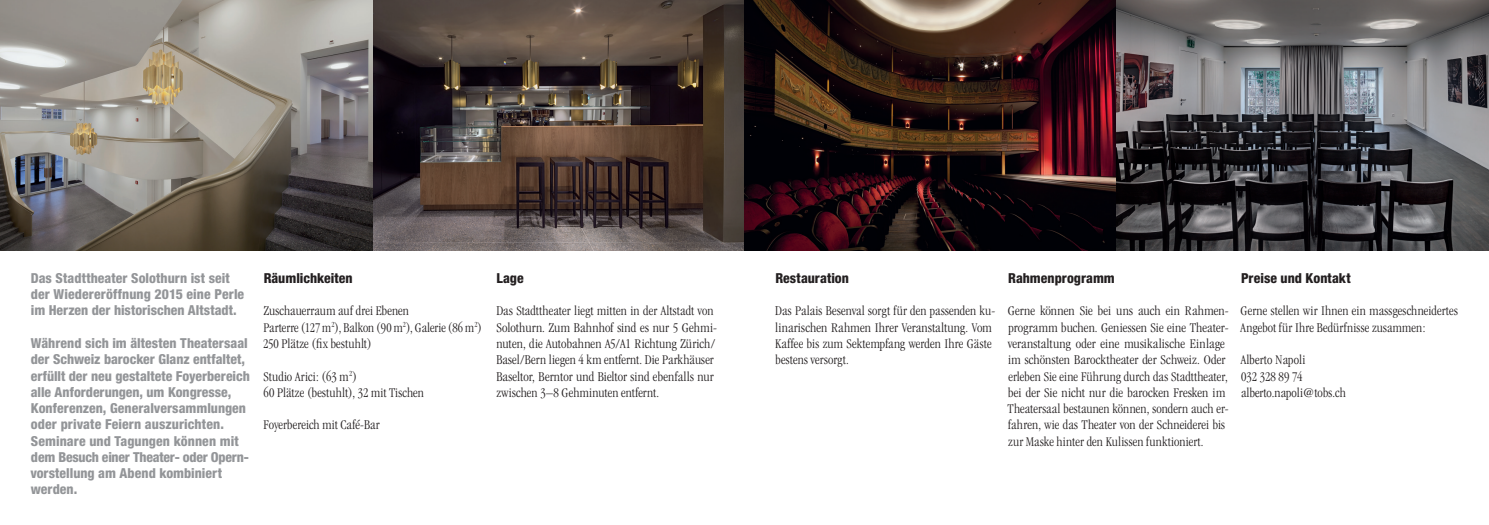
<style>
.page{position:relative;width:1489px;height:525px;background:#fff}
.page>*{position:absolute;margin:0;border:0;box-sizing:border-box;transform-origin:0 0}
._11_13_Garamond{font:300 condensed 13.75px/16.2px "Garamond";letter-spacing:.005em;color:#231f20}
._11_13_Helvetica_87{font:800 condensed 13.75px/16.2px "Helvetica Neue LT Std";color:#939598}
._11_13_Helvetica_87-2{font:800 condensed 13.75px "Helvetica Neue LT Std";color:#231f20}
</style>
<div class="page">
<img style="left:0;top:0;width:1488px;height:250px">
<p class="_11_13_Helvetica_87" style="left:31px;top:269px;width:215px">Das Stadttheater Solothurn ist seit der Wiedereröffnung 2015 eine Perle im Herzen der historischen Altstadt.</p>
<p class="_11_13_Helvetica_87" style="left:31px;top:334px;width:221px">Während sich im ältesten Theatersaal der Schweiz barocker Glanz entfaltet, erfüllt der neu gestaltete Foyerbereich alle Anforderungen, um Kongresse, Konferenzen, Generalversammlungen oder private Feiern auszurichten.<br>Seminare und Tagungen können mit dem Besuch einer Theater- oder Opern&shy;vorstellung am Abend kombiniert werden.</p>
<p class="_11_13_Helvetica_87-2" style="left:264px;top:269px;width:90px">Räumlichkeiten</p>
<p class="_11_13_Garamond" style="left:264px;top:303px;width:147px">Zuschauerraum auf drei Ebenen</p>
<p class="_11_13_Garamond" style="left:263px;top:319px;width:220px">Parterre (127 m<sup>2</sup>), Balkon (90 m<sup>2</sup>), Galerie (86m<sup>2</sup>)</p>
<p class="_11_13_Garamond" style="left:263px;top:335px;width:110px">250 Plätze (fix bestuhlt)</p>
<p class="_11_13_Garamond" style="left:263px;top:368px;width:95px">Studio Arici: (63 m<sup>2</sup>)</p>
<p class="_11_13_Garamond" style="left:263px;top:384px;width:162px">60 Plätze (bestuhlt), 32 mit Tischen</p>
<p class="_11_13_Garamond" style="left:263px;top:416px;width:118px">Foyerbereich mit Café-Bar</p>
<p class="_11_13_Helvetica_87-2" style="left:496px;top:269px;width:29px">Lage</p>
<p class="_11_13_Garamond" style="left:496px;top:303px;width:222px">Das Stadttheater liegt mitten in der Altstadt von Solothurn. Zum Bahnhof sind es nur 5 Gehmi&shy;nuten, die Autobahnen A5/A1 Richtung Zürich/ Basel/Bern liegen 4 km entfernt. Die Parkhäuser Baseltor, Berntor und Bieltor sind ebenfalls nur zwischen 3–8 Gehminuten entfernt.</p>
<p class="_11_13_Helvetica_87-2" style="left:775px;top:269px;width:75px">Restauration</p>
<p class="_11_13_Garamond" style="left:775px;top:303px;width:222px">Das Palais Besenval sorgt für den passenden ku&shy;linarischen Rahmen Ihrer Veranstaltung. Vom Kaffee bis zum Sektempfang werden Ihre Gäste bestens versorgt.</p>
<p class="_11_13_Helvetica_87-2" style="left:1008px;top:269px;width:108px">Rahmenprogramm</p>
<p class="_11_13_Garamond" style="left:1007px;top:303px;width:223px">Gerne können Sie bei uns auch ein Rahmen&shy;programm buchen. Geniessen Sie eine Theater&shy;veranstaltung oder eine musikalische Einlage im schönsten Barocktheater der Schweiz. Oder erleben Sie eine Führung durch das Stadttheater, bei der Sie nicht nur die barocken Fresken im Theatersaal bestaunen können, sondern auch er&shy;fahren, wie das Theater von der Schneiderei bis zur Maske hinter den Kulissen funktioniert.</p>
<p class="_11_13_Helvetica_87-2" style="left:1240px;top:269px;width:111px">Preise und Kontakt</p>
<p class="_11_13_Garamond" style="left:1240px;top:303px;width:219px">Gerne stellen wir Ihnen ein massgeschneidertes<br>Angebot für Ihre Bedürfnisse zusammen:</p>
<p class="_11_13_Garamond" style="left:1240px;top:351px;width:66px">Alberto Napoli</p>
<p class="_11_13_Garamond" style="left:1240px;top:368px;width:63px">032 328 89 74</p>
<p class="_11_13_Garamond" style="left:1241px;top:384px;width:106px">alberto.napoli@tobs.ch</p>
</div>
